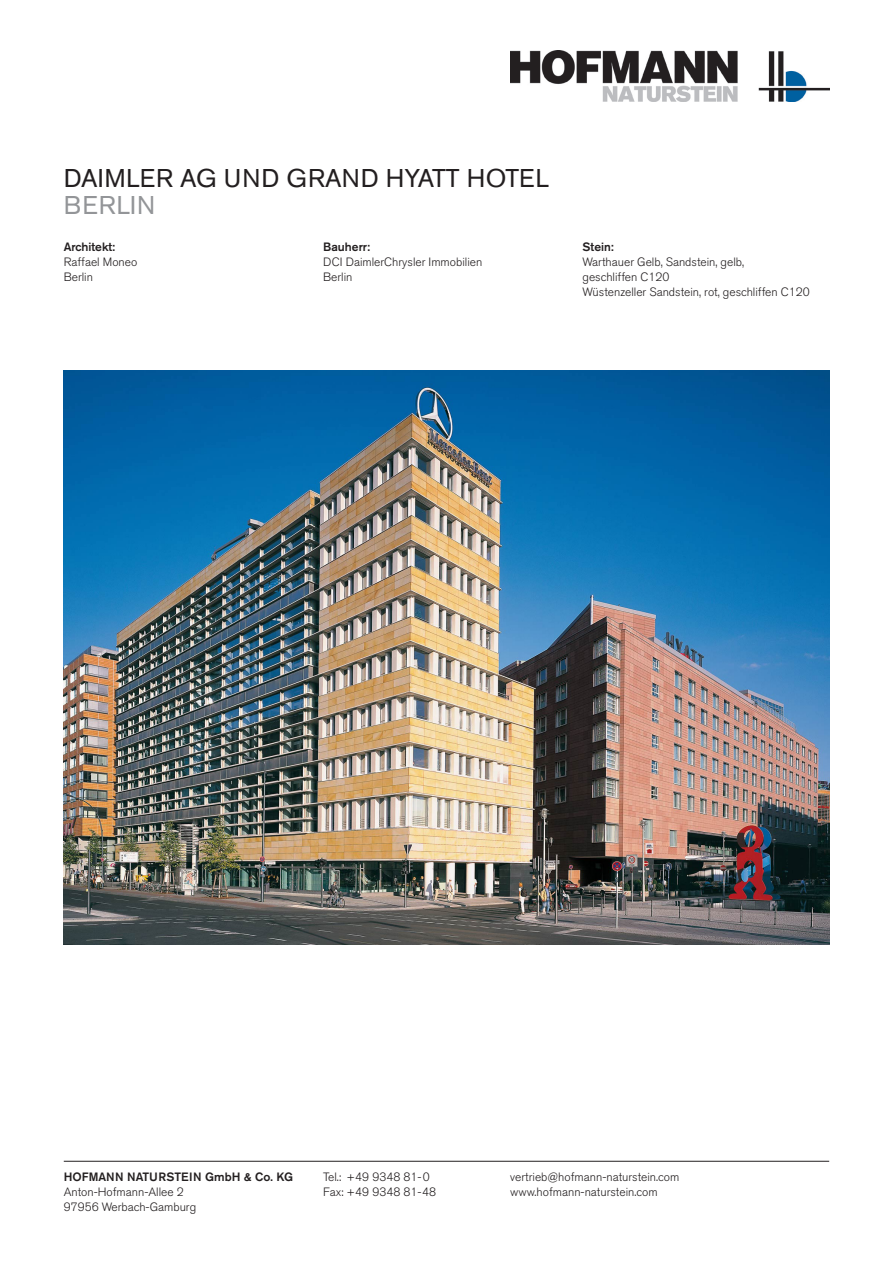
<style>
.page{position:relative;width:893px;height:1263px;background:#fff}
.page>*{position:absolute;margin:0;border:0;box-sizing:border-box;transform-origin:0 0}
.t1{font:25.5px/27px "Akzidenz Grotesk BQ";letter-spacing:.01em;color:#231f20}
.t2{font:300 12px "Akzidenz Grotesk BQ";color:#231f20}
.t3{font:500 12px "Akzidenz Grotesk BQ";color:#231f20}
.s1{color:#939598}
</style>
<div class="page">
<hr style="left:64px;top:1161px;width:765px;height:1px;background:#231f20">
<img style="left:510px;top:51px;width:319px;height:50px">
<img style="left:64px;top:370px;width:765px;height:574px">
<p class="t1" style="left:64px;top:165px;width:487px">DAIMLER AG UND GRAND HYATT HOTEL<br><span class="s1">BERLIN</span></p>
<p class="t3" style="left:64px;top:240px;width:53px">Architekt:</p>
<p class="t2" style="left:64px;top:255px;width:75px">Raffael Moneo</p>
<p class="t2" style="left:64px;top:270px;width:31px">Berlin</p>
<p class="t3" style="left:323px;top:240px;width:48px">Bauherr:</p>
<p class="t2" style="left:323px;top:255px;width:161px">DCI DaimlerChrysler Immobilien</p>
<p class="t2" style="left:323px;top:270px;width:31px">Berlin</p>
<p class="t3" style="left:583px;top:240px;width:33px">Stein:</p>
<p class="t2" style="left:583px;top:255px;width:163px">Warthauer Gelb, Sandstein, gelb,</p>
<p class="t2" style="left:583px;top:270px;width:88px">geschliffen C120</p>
<p class="t2" style="left:583px;top:285px;width:229px">Wüstenzeller Sandstein, rot, geschliffen C120</p>
<p class="t3" style="left:64px;top:1170px;width:231px">HOFMANN NATURSTEIN GmbH &amp; Co. KG</p>
<p class="t2" style="left:64px;top:1185px;width:122px">Anton-Hofmann-Allee 2</p>
<p class="t2" style="left:64px;top:1200px;width:134px">97956 Werbach-Gamburg</p>
<p class="t2" style="left:323px;top:1170px;width:108px">Tel.: +49 9348 81-0</p>
<p class="t2" style="left:323px;top:1185px;width:115px">Fax: +49 9348 81-48</p>
<p class="t2" style="left:510px;top:1170px;width:171px">vertrieb@hofmann-naturstein.com</p>
<p class="t2" style="left:510px;top:1185px;width:149px">www.hofmann-naturstein.com</p>
</div>
